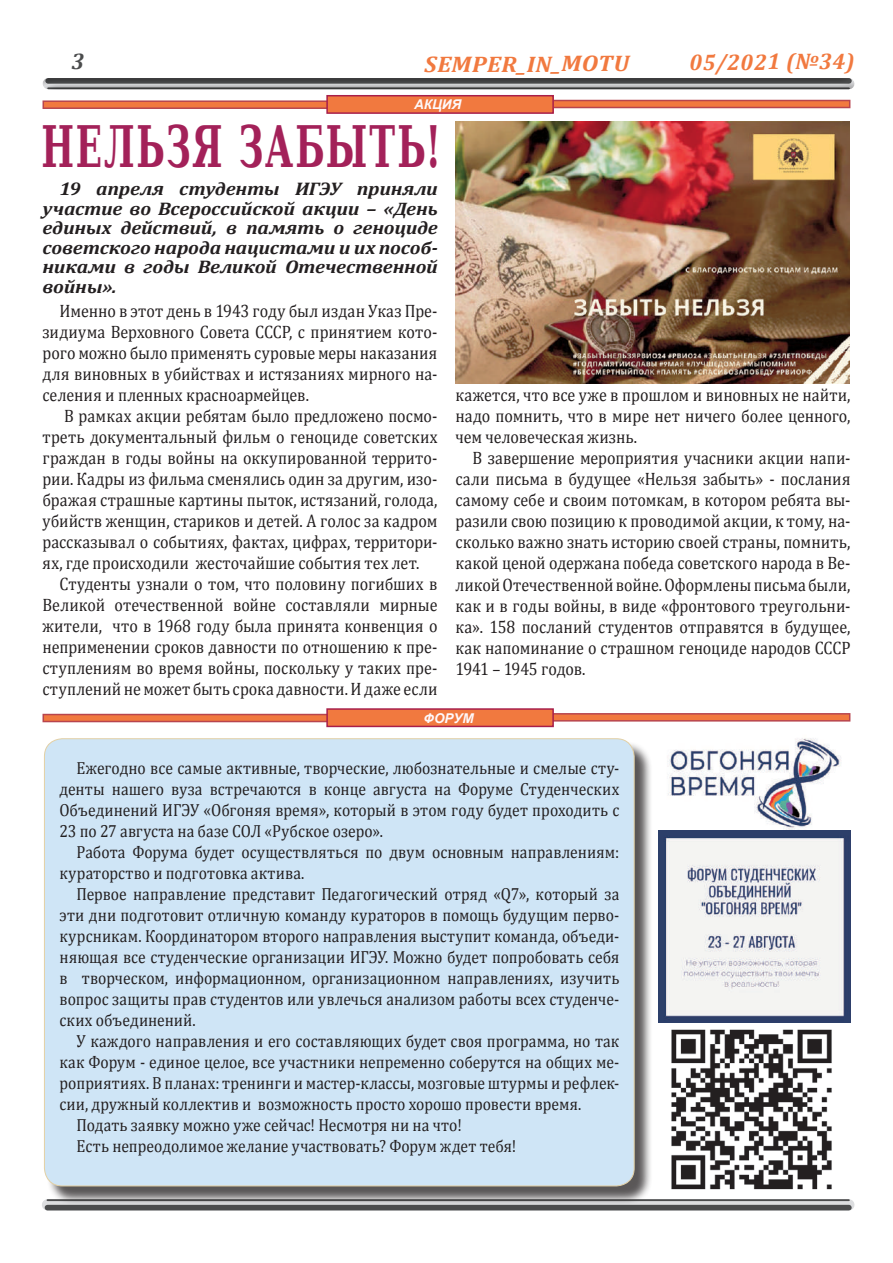
<style>
.page{position:relative;width:893px;height:1263px;background:#fff}
.page>*{position:absolute;margin:0;border:0;box-sizing:border-box;transform-origin:0 0}
.t1{font:700 57px "DejaVu Serif";letter-spacing:.05em;color:#a32159;scale:.61 1}
.t2{font:italic 700 22.5px "Cambria";color:#f1793f;scale:1.09 1}
.t3{font:italic 700 22.5px "Cambria";color:#f1793f}
.t4{font:italic 700 18.3px/19.5px "Cambria";letter-spacing:-.01em;color:#231f20;text-align:justify;scale:1.09 1}
.t5{font:18px/21px "Cambria";color:#231f20;text-align:justify;scale:.89 1}
.t6{font:17.55px/21px "Cambria";letter-spacing:.005em;color:#231f20;text-align:justify;scale:.89 1}
.t7{font:italic 700 13.5px "Arial";letter-spacing:-.005em;color:#fef9fb}
</style>
<div class="page">
<svg style="left:660px;top:1201px;width:189px;height:4px"></svg>
<hr style="left:47px;top:1199px;width:802px;height:2px;background:#4b4c4d">
<div style="left:47px;top:1205px;width:802px;height:5px;background:#4b4c4d"></div>
<div style="left:0;top:33px;width:893px;height:102px;background:#231f20;opacity:.5"></div>
<svg style="left:554px;top:100px;width:296px;height:8px;background:#de6843"></svg>
<div style="left:43px;top:100px;width:291px;height:9px;background:#f1793f;border:2px solid #b8454e"></div>
<div style="left:327px;top:96px;width:226px;height:17px;background:#f1793f"></div>
<div style="left:326px;top:95px;width:228px;height:19px;border:2px solid #a81f4a"></div>
<svg style="left:554px;top:713px;width:296px;height:8px;background:#df6a45"></svg>
<svg style="left:43px;top:714px;width:283px;height:8px;background:#de6843"></svg>
<div style="left:326px;top:708px;width:228px;height:19px;background:#f1793f;border:2px solid #a81f4a"></div>
<img style="left:663px;top:1022px;width:178px;height:168px">
<img style="left:662px;top:738px;width:182px;height:93px">
<div style="left:46px;top:740px;width:614px;height:474px;background:#231f20;opacity:.75"></div>
<div style="left:44px;top:739px;width:590px;height:447px;background:#cfe5f6;border-radius:18px"></div>
<img style="left:658px;top:831px;width:192px;height:191px">
<img style="left:455px;top:121px;width:394px;height:262px">
<svg style="left:72px;top:53px;width:12px;height:16px"></svg>
<p class="t2" style="left:424px;top:50px;width:189px;rotate:-1deg">SEMPER_IN_MOTU</p>
<p class="t3" style="left:689px;top:47px;width:167px;rotate:-1deg">05/2021 (№34)</p>
<p class="t7" style="left:414px;top:96px;width:49px">АКЦИЯ</p>
<h1 class="t1" style="left:41px;top:101px;width:657px">НЕЛЬЗЯ ЗАБЫТЬ!</h1>
<p class="t4" style="left:43px;top:179px;width:364px;text-indent:17px">19 апреля студенты ИГЭУ приняли участие во Всероссийской акции – «День единых действий, в память о геноциде советского народа нацистами и их пособ&shy;никами в годы Великой Отечественной войны».</p>
<p class="t5" style="left:43px;top:300px;width:445px;text-indent:17px">Именно в этот день в 1943 году был издан Указ Пре&shy;зидиума Верховного Совета СССР, с принятием кото&shy;рого можно было применять суровые меры наказания для виновных в убийствах и истязаниях мирного на&shy;селения и пленных красноармейцев.</p>
<p class="t5" style="left:43px;top:405px;width:445px;text-indent:22px">В рамках акции ребятам было предложено посмо&shy;треть документальный фильм о геноциде советских граждан в годы войны на оккупированной террито&shy;рии. Кадры из фильма сменялись один за другим, изо&shy;бражая страшные картины пыток, истязаний, голода, убийств женщин, стариков и детей. А голос за кадром рассказывал о событиях, фактах, цифрах, территори&shy;ях, где происходили жесточайшие события тех лет.</p>
<p class="t5" style="left:43px;top:573px;width:445px;text-indent:17px">Студенты узнали о том, что половину погибших в Великой отечественной войне составляли мирные жители, что в 1968 году была принята конвенция о неприменении сроков давности по отношению к пре&shy;ступлениям во время войны, поскольку у таких пре&shy;ступлений не может быть срока давности. И даже если</p>
<p class="t5" style="left:455px;top:385px;width:445px">кажется, что все уже в прошлом и виновных не найти, надо помнить, что в мире нет ничего более ценного, чем человеческая жизнь.</p>
<p class="t5" style="left:455px;top:448px;width:445px;text-indent:17px">В завершение мероприятия учасники акции напи&shy;сали письма в будущее «Нельзя забыть» - послания самому себе и своим потомкам, в котором ребята вы&shy;разили свою позицию к проводимой акции, к тому, на&shy;сколько важно знать историю своей страны, помнить, какой ценой одержана победа советского народа в Ве&shy;ликой Отечественной войне. Оформлены письма были, как и в годы войны, в виде «фронтового треугольни&shy;ка». 158 посланий студентов отправятся в будущее, как напоминание о страшном геноциде народов СССР 1941 – 1945 годов.</p>
<p class="t7" style="left:424px;top:709px;width:52px">ФОРУМ</p>
<p class="t6" style="left:60px;top:757px;width:631px;text-indent:17px">Ежегодно все самые активные, творческие, любознательные и смелые сту&shy;денты нашего вуза встречаются в конце августа на Форуме Студенческих Объединений ИГЭУ «Обгоняя время», который в этом году будет проходить с 23 по 27 августа на базе СОЛ «Рубское озеро».</p>
<p class="t6" style="left:60px;top:841px;width:630px;text-indent:17px">Работа Форума будет осуществляться по двум основным направлениям: кураторство и подготовка актива.</p>
<p class="t6" style="left:60px;top:883px;width:631px;text-indent:17px">Первое направление представит Педагогический отряд «Q7», который за эти дни подготовит отличную команду кураторов в помощь будущим перво&shy;курсникам. Координатором второго направления выступит команда, объеди&shy;няющая все студенческие организации ИГЭУ. Можно будет попробовать себя в творческом, информационном, организационном направлениях, изучить вопрос защиты прав студентов или увлечься анализом работы всех студенче&shy;ских объединений.</p>
<p class="t6" style="left:77px;top:1030px;width:611px">У каждого направления и его составляющих будет своя программа, но так</p>
<p class="t6" style="left:60px;top:1051px;width:631px">как Форум - единое целое, все участники непременно соберутся на общих ме-</p>
<p class="t6" style="left:60px;top:1072px;width:631px">роприятиях. В планах: тренинги и мастер-классы, мозговые штурмы и рефлек-</p>
<p class="t6" style="left:60px;top:1093px;width:588px">сии, дружный коллектив и возможность просто хорошо провести время.</p>
<p class="t6" style="left:77px;top:1114px;width:434px">Подать заявку можно уже сейчас! Несмотря ни на что!</p>
<p class="t6" style="left:77px;top:1135px;width:496px">Есть непреодолимое желание участвовать? Форум ждет тебя!</p>
</div>
